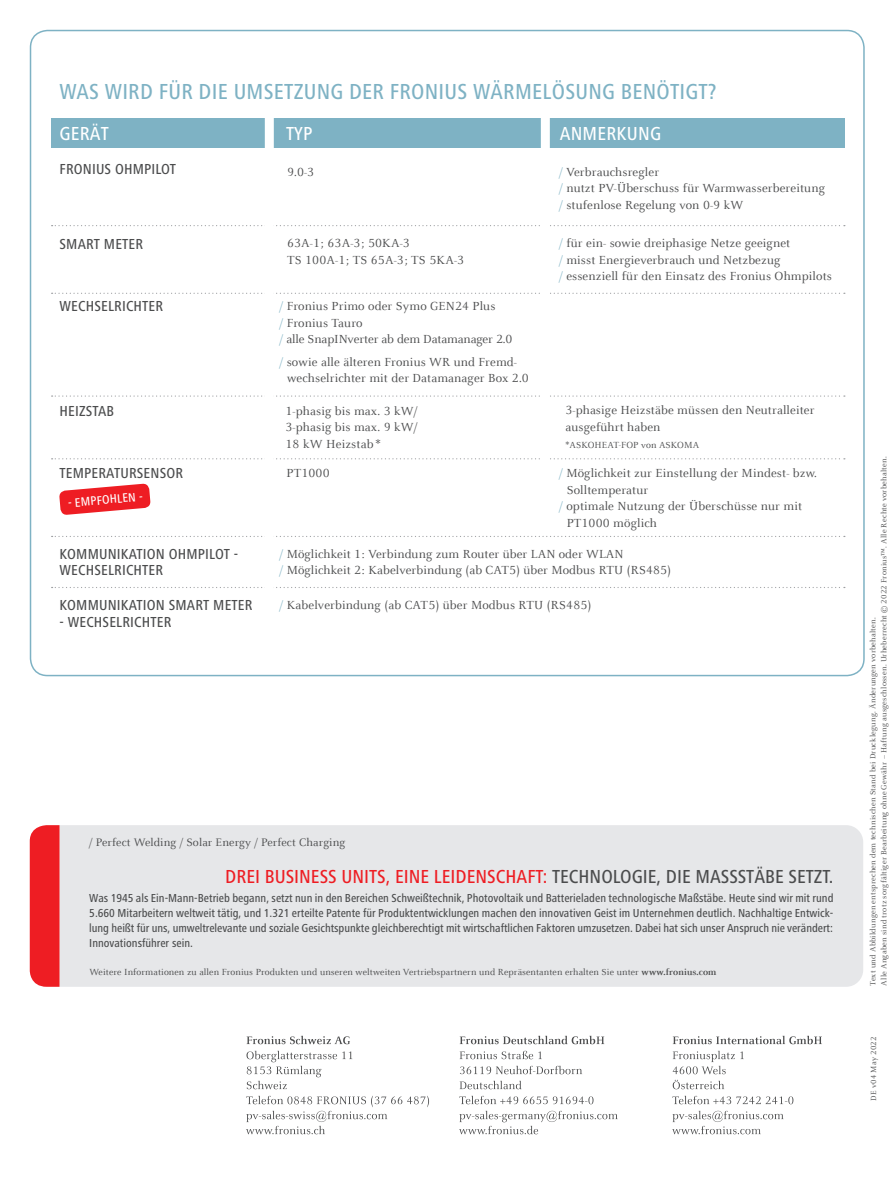
<style>
.page{position:relative;width:893px;height:1191px;background:#fff}
.page>*{position:absolute;margin:0;border:0;box-sizing:border-box;transform-origin:0 0}
.t1{font:500 condensed 22.5px "Frutiger Next LTW1 G";letter-spacing:.01em;color:#7eb2c4}
.t2{font:500 condensed 19.5px "Frutiger Next LTW1 G";color:#ee1d23}
.t3{font:500 condensed 19.5px "Frutiger Next LTW1 G";letter-spacing:.01em;color:#fff}
.t4{font:500 condensed 15px/16.5px "Frutiger Next LTW1 G";letter-spacing:.01em;color:#4b4c4d}
.t5{font:12.9px/16.5px "Celeste Offc Pro";letter-spacing:.01em;color:#4b4c4d}
.t6{font:500 condensed 12.75px "Frutiger Next LTW1 G";color:#fff}
.t7{font:500 condensed 12px/15px "Frutiger Next LTW1 G";letter-spacing:-.005em;color:#4b4c4d;text-align:justify}
.t8{font:12px "Celeste Offc Pro";letter-spacing:.01em;color:#4b4c4d}
.t9{font:9.75px "Celeste Offc Pro";letter-spacing:.01em;color:#4b4c4d}
.t10{font:8.25px/11.2px "Celeste Offc Pro";letter-spacing:.025em;color:#4b4c4d}
.s1{color:#7eb2c4}
.s2{color:#4b4c4d}
.s3{font-weight:700}
</style>
<div class="page">
<div style="left:60px;top:825px;width:803px;height:161px;background:#e6e7e9"></div>
<div style="left:30px;top:825px;width:30px;height:161px;background:#ee1d23"></div>
<div style="left:51px;top:118px;width:793px;height:30px;background:#7eb2c4"></div>
<svg style="left:52px;top:225px;width:793px;height:1px"></svg>
<svg style="left:52px;top:293px;width:793px;height:1px"></svg>
<svg style="left:52px;top:395px;width:793px;height:2px"></svg>
<svg style="left:52px;top:458px;width:793px;height:1px"></svg>
<svg style="left:52px;top:536px;width:793px;height:1px"></svg>
<svg style="left:52px;top:587px;width:793px;height:1px"></svg>
<div style="left:265px;top:111px;width:9px;height:521px;background:#fff"></div>
<div style="left:541px;top:111px;width:9px;height:382px;background:#fff"></div>
<svg style="left:59px;top:483px;width:92px;height:32px"></svg>
<svg style="left:672px;top:1110px;width:112px;height:24px"></svg>
<svg style="left:672px;top:1095px;width:121px;height:9px"></svg>
<svg style="left:673px;top:1050px;width:71px;height:39px"></svg>
<svg style="left:673px;top:1035px;width:149px;height:9px"></svg>
<svg style="left:459px;top:1110px;width:159px;height:24px"></svg>
<svg style="left:459px;top:1095px;width:134px;height:9px"></svg>
<svg style="left:459px;top:1080px;width:63px;height:9px"></svg>
<svg style="left:460px;top:1065px;width:122px;height:9px"></svg>
<svg style="left:459px;top:1050px;width:83px;height:9px"></svg>
<svg style="left:460px;top:1035px;width:144px;height:9px"></svg>
<svg style="left:246px;top:1095px;width:183px;height:39px"></svg>
<svg style="left:246px;top:1050px;width:106px;height:39px"></svg>
<svg style="left:246px;top:1035px;width:104px;height:9px"></svg>
<h1 class="t1" style="left:60px;top:79px;width:658px">WAS WIRD FÜR DIE UMSETZUNG DER FRONIUS WÄRMELÖSUNG BENÖTIGT?</h1>
<h2 class="t3" style="left:60px;top:123px;width:51px">GERÄT</h2>
<h2 class="t3" style="left:286px;top:123px;width:28px">TYP</h2>
<h2 class="t3" style="left:560px;top:123px;width:103px">ANMERKUNG</h2>
<p class="t4" style="left:60px;top:161px;width:118px">FRONIUS OHMPILOT</p>
<p class="t5" style="left:287px;top:163px;width:29px">9.0-3</p>
<p class="t5" style="left:559px;top:163px;width:267px"><span class="s1">/</span> Verbrauchsregler<br><span class="s1">/</span> nutzt PV-Überschuss für Warmwasserbereitung <span class="s1">/</span> stufenlose Regelung von 0-9 kW</p>
<p class="t4" style="left:60px;top:235px;width:85px">SMART METER</p>
<p class="t4" style="left:60px;top:298px;width:105px">WECHSELRICHTER</p>
<p class="t4" style="left:60px;top:403px;width:56px">HEIZSTAB</p>
<p class="t5" style="left:287px;top:235px;width:179px">63A-1; 63A-3; 50KA-3<br>TS 100A-1; TS 65A-3; TS 5KA-3</p>
<p class="t5" style="left:280px;top:297px;width:234px"><span class="s1">/</span> Fronius Primo oder Symo GEN24 Plus<br><span class="s1">/</span> Fronius Tauro<br><span class="s1">/</span> alle SnapINverter ab dem Datamanager 2.0</p>
<p class="t5" style="left:287px;top:353px;width:243px;text-indent:-7px"><span class="s1">/</span> sowie alle älteren Fronius WR und Fremd&shy;wechselrichter mit der Datamanager Box 2.0</p>
<p class="t5" style="left:286px;top:402px;width:134px;text-align:justify">1-phasig bis max. 3 kW/ 3-phasig bis max. 9 kW/ 18 kW Heizstab *</p>
<p class="t5" style="left:559px;top:235px;width:274px"><span class="s1">/</span> für ein- sowie dreiphasige Netze geeignet<br><span class="s1">/</span> misst Energieverbrauch und Netzbezug<br><span class="s1">/</span> essenziell für den Einsatz des Fronius Ohmpilots</p>
<p class="t5" style="left:565px;top:402px;width:251px">3-phasige Heizstäbe müssen den Neutralleiter ausgeführt haben</p>
<p class="t9" style="left:565px;top:438px;width:135px">*ASKOHEAT-FOP von ASKOMA</p>
<p class="t4" style="left:60px;top:465px;width:125px">TEMPERATURSENSOR</p>
<p class="t6" style="left:67px;top:495px;width:77px;rotate:-5deg">- EMPFOHLEN -</p>
<p class="t5" style="left:287px;top:464px;width:45px">PT1000</p>
<p class="t5" style="left:559px;top:464px;width:259px"><span class="s1">/</span> Möglichkeit zur Einstellung der Mindest- bzw.</p>
<p class="t5" style="left:567px;top:481px;width:83px">Solltemperatur</p>
<p class="t5" style="left:559px;top:497px;width:245px"><span class="s1">/</span> optimale Nutzung der Überschüsse nur mit</p>
<p class="t5" style="left:567px;top:514px;width:92px">PT1000 möglich</p>
<p class="t4" style="left:60px;top:546px;width:180px">KOMMUNIKATION OHMPILOT -<br>WECHSELRICHTER</p>
<p class="t4" style="left:60px;top:597px;width:194px">KOMMUNIKATION SMART METER</p>
<p class="t4" style="left:60px;top:613px;width:113px">- WECHSELRICHTER</p>
<p class="t5" style="left:280px;top:545px;width:393px"><span class="s1">/</span> Möglichkeit 1: Verbindung zum Router über LAN oder WLAN<br><span class="s1">/</span> Möglichkeit 2: Kabelverbindung (ab CAT5) über Modbus RTU (RS485)</p>
<p class="t5" style="left:280px;top:596px;width:313px"><span class="s1">/</span> Kabelverbindung (ab CAT5) über Modbus RTU (RS485)</p>
<p class="t8" style="left:89px;top:835px;width:258px">/ Perfect Welding / Solar Energy / Perfect Charging</p>
<h2 class="t2" style="left:225px;top:865px;width:610px">DREI BUSINESS UNITS, EINE LEIDENSCHAFT: <span class="s2">TECHNOLOGIE, DIE MASSSTÄBE SETZT.</span></h2>
<p class="t7" style="left:89px;top:890px;width:746px">Was 1945 als Ein-Mann-Betrieb begann, setzt nun in den Bereichen Schweißtechnik, Photovoltaik und Batterieladen technologische Maßstäbe. Heute sind wir mit rund 5.660 Mitarbeitern weltweit tätig, und 1.321 erteilte Patente für Produktentwicklungen machen den innovativen Geist im Unternehmen deutlich. Nachhaltige Entwick&shy;lung heißt für uns, umweltrelevante und soziale Gesichtspunkte gleichberechtigt mit wirtschaftlichen Faktoren umzusetzen. Dabei hat sich unser Anspruch nie verändert:<br>Innovationsführer sein.</p>
<p class="t9" style="left:89px;top:966px;width:628px">Weitere Informationen zu allen Fronius Produkten und unseren weltweiten Vertriebspartnern und Repräsentanten erhalten Sie unter <span class="s3">www.fronius.com</span></p>
<p class="t10" style="left:867px;top:986px;width:531px;rotate:-90deg">Text und Abbildungen entsprechen dem technischen Stand bei Drucklegung. Änderungen vorbehalten.<br>Alle Angaben sind trotz sorgfältiger Bearbeitung ohne Gewähr – Haftung ausgeschlossen. Urheberrecht © 2022 Fronius™. Alle Rechte vorbehalten.</p>
<p class="t10" style="left:877px;top:759px;width:302px;rotate:-90deg">- Haftung ausgeschlossen. Urheberrecht © 2011 Fronius™. Al e Rechte vorbehalten.</p>
<p class="t10" style="left:868px;top:1100px;width:65px;rotate:-90deg">DE v04 May 2022</p>
</div>
